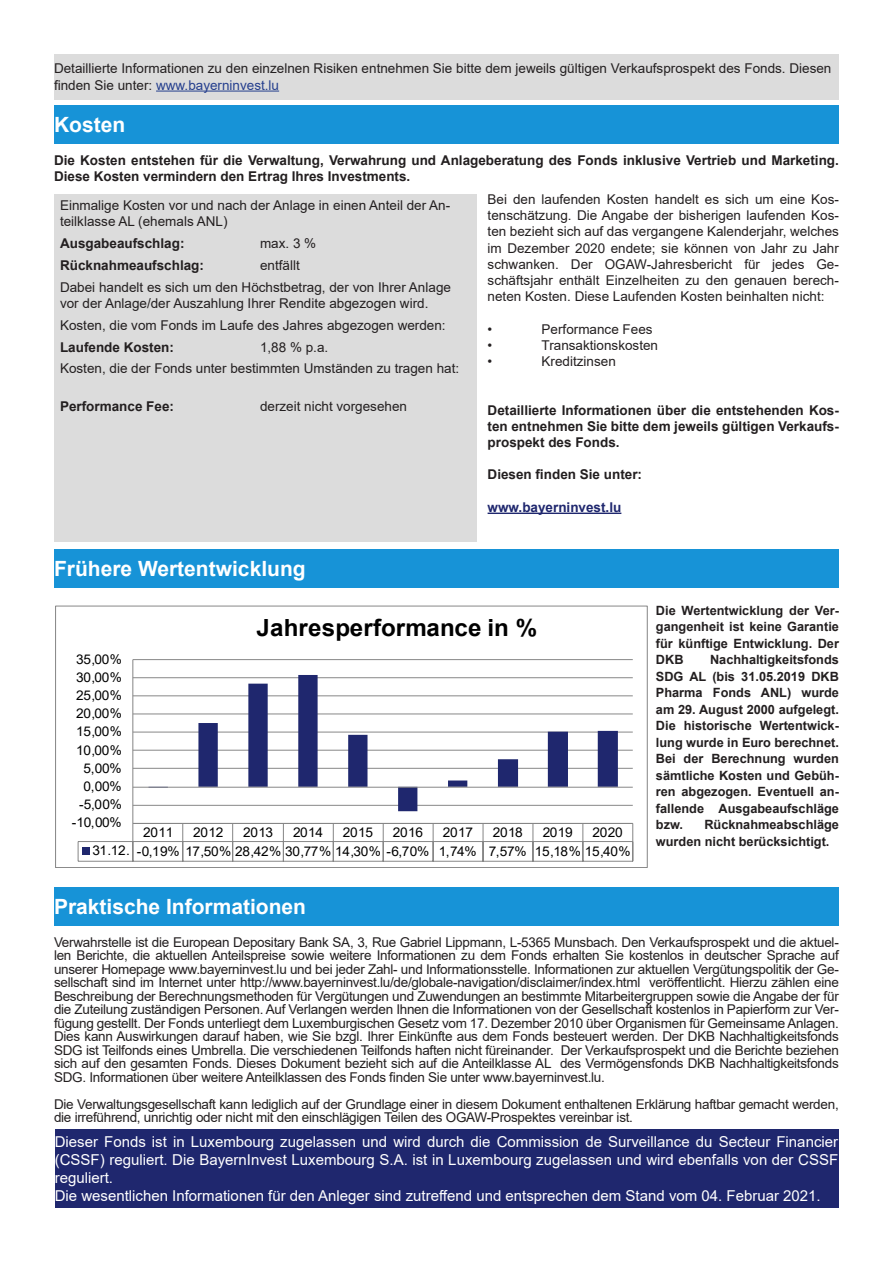
<style>
.page{position:relative;width:893px;height:1263px;background:#fff}
.page>*{position:absolute;margin:0;border:0;box-sizing:border-box;transform-origin:0 0}
.t1{font:700 23.55px "Arial";letter-spacing:.01em;color:#000}
.t2{font:700 21px "Arial";color:#fff}
.t3{font:15px/18px "Arial";color:#fff;text-align:justify}
.t4{font:13.5px/13.5px "Arial";color:#231f20}
.t5{font:700 13.5px/16.2px "Arial";color:#231f20}
.t6{font:13.5px/13.5px "Arial";letter-spacing:-.02em;color:#231f20}
.t7{font:700 13.5px "Arial";color:#1f276e}
.t8{font:13.35px/18.9px "Arial";letter-spacing:-.025em;color:#000}
.t9{font:700 12.75px/16.5px "Arial";color:#231f20;text-align:justify}
.s1{color:#253f8e}
</style>
<div class="page">
<div style="left:54px;top:54px;width:785px;height:45px;background:#dcdcdc"></div>
<hr style="left:156px;top:91px;width:123px;height:1px;background:#253f8e">
<div style="left:54px;top:105px;width:785px;height:38px;background:#1793d7"></div>
<div style="left:54px;top:194px;width:422px;height:347px;background:#dcdcdc"></div>
<hr style="left:488px;top:513px;width:133px;height:1px;background:#1f276e">
<div style="left:54px;top:550px;width:785px;height:38px;background:#1793d7"></div>
<div style="left:54px;top:887px;width:785px;height:38px;background:#1793d7"></div>
<div style="left:55px;top:1130px;width:783px;height:78px;background:#1f276e"></div>
<hr style="left:133px;top:805px;width:500px;height:1px;background:#868686">
<hr style="left:133px;top:768px;width:500px;height:1px;background:#868686">
<hr style="left:133px;top:750px;width:500px;height:1px;background:#868686">
<hr style="left:133px;top:732px;width:500px;height:1px;background:#868686">
<hr style="left:133px;top:713px;width:500px;height:1px;background:#868686">
<hr style="left:133px;top:695px;width:500px;height:1px;background:#868686">
<hr style="left:133px;top:677px;width:500px;height:1px;background:#868686">
<hr style="left:133px;top:659px;width:500px;height:1px;background:#868686">
<svg style="left:149px;top:675px;width:469px;height:136px"></svg>
<hr style="left:132px;top:660px;width:1px;height:163px;background:#868686">
<hr style="left:133px;top:787px;width:500px;height:1px;background:#868686">
<hr style="left:133px;top:823px;width:500px;height:1px;background:#868686">
<hr style="left:78px;top:841px;width:555px;height:1px;background:#868686">
<svg style="left:78px;top:842px;width:1px;height:19px"></svg>
<hr style="left:78px;top:861px;width:555px;height:1px;background:#868686">
<svg style="left:132px;top:823px;width:1px;height:38px"></svg>
<svg style="left:182px;top:824px;width:1px;height:37px"></svg>
<svg style="left:232px;top:824px;width:1px;height:37px"></svg>
<svg style="left:283px;top:824px;width:1px;height:37px"></svg>
<svg style="left:333px;top:824px;width:1px;height:37px"></svg>
<svg style="left:383px;top:824px;width:1px;height:37px"></svg>
<svg style="left:433px;top:824px;width:1px;height:37px"></svg>
<svg style="left:483px;top:824px;width:1px;height:37px"></svg>
<svg style="left:533px;top:824px;width:1px;height:37px"></svg>
<svg style="left:582px;top:824px;width:1px;height:37px"></svg>
<svg style="left:632px;top:824px;width:1px;height:37px"></svg>
<div style="left:83px;top:847px;width:7px;height:7px;background:#1f276e"></div>
<div style="left:55px;top:606px;width:592px;height:261px;border:1px solid #868686"></div>
<p class="t4" style="left:54px;top:60px;width:779px;line-height:16.2px">Detaillierte Informationen zu den einzelnen Risiken entnehmen Sie bitte dem jeweils gültigen Verkaufsprospekt des Fonds. Diesen finden Sie unter: <span class="s1">www.bayerninvest.lu</span></p>
<p class="t2" style="left:54px;top:109px;width:73px">Kosten</p>
<p class="t5" style="left:54px;top:152px;width:786px">Die Kosten entstehen für die Verwaltung, Verwahrung und Anlageberatung des Fonds inklusive Vertrieb und Marketing.<br>Diese Kosten vermindern den Ertrag Ihres Investments.</p>
<p class="t4" style="left:60px;top:197px;width:392px;line-height:16.2px">Einmalige Kosten vor und nach der Anlage in einen Anteil der An&shy;teilklasse AL (ehemals ANL)</p>
<p class="t5" style="left:60px;top:235px;width:126px">Ausgabeaufschlag:</p>
<p class="t4" style="left:260px;top:236px;width:58px">max. 3 %</p>
<p class="t5" style="left:60px;top:257px;width:146px">Rücknahmeaufschlag:</p>
<p class="t4" style="left:260px;top:258px;width:41px">entfällt</p>
<p class="t4" style="left:60px;top:279px;width:392px;line-height:16.2px">Dabei handelt es sich um den Höchstbetrag, der von Ihrer Anlage vor der Anlage/der Auszahlung Ihrer Rendite abgezogen wird.</p>
<p class="t4" style="left:60px;top:318px;width:387px">Kosten, die vom Fonds im Laufe des Jahres abgezogen werden:</p>
<p class="t5" style="left:60px;top:339px;width:116px">Laufende Kosten:</p>
<p class="t4" style="left:260px;top:340px;width:70px">1,88 % p.a.</p>
<p class="t4" style="left:60px;top:362px;width:401px">Kosten, die der Fonds unter bestimmten Umständen zu tragen hat:</p>
<p class="t5" style="left:60px;top:399px;width:116px">Performance Fee:</p>
<p class="t4" style="left:260px;top:400px;width:149px">derzeit nicht vorgesehen</p>
<p class="t4" style="left:488px;top:191px;width:353px;line-height:16.2px;text-align:justify">Bei den laufenden Kosten handelt es sich um eine Kos&shy;tenschätzung. Die Angabe der bisherigen laufenden Kos&shy;ten bezieht sich auf das vergangene Kalenderjahr, welches im Dezember 2020 endete; sie können von Jahr zu Jahr schwanken. Der OGAW-Jahresbericht für jedes Ge&shy;schäftsjahr enthält Einzelheiten zu den genauen berech&shy;neten Kosten. Diese Laufenden Kosten beinhalten nicht:</p>
<p class="t4" style="left:488px;top:322px;width:6px">•</p>
<p class="t4" style="left:542px;top:322px;width:113px">Performance Fees</p>
<p class="t4" style="left:488px;top:338px;width:6px">•</p>
<p class="t4" style="left:542px;top:338px;width:118px">Transaktionskosten</p>
<p class="t4" style="left:488px;top:354px;width:6px">•</p>
<p class="t4" style="left:542px;top:354px;width:76px">Kreditzinsen</p>
<p class="t5" style="left:488px;top:402px;width:353px;text-align:justify">Detaillierte Informationen über die entstehenden Kos&shy;ten entnehmen Sie bitte dem jeweils gültigen Verkaufs&shy;prospekt des Fonds.</p>
<p class="t5" style="left:488px;top:467px;width:156px">Diesen finden Sie unter:</p>
<p class="t7" style="left:488px;top:498px;width:135px">www.bayerninvest.lu</p>
<p class="t2" style="left:54px;top:554px;width:253px">Frühere Wertentwicklung</p>
<p class="t8" style="left:76px;top:649px;width:47px">35,00%</p>
<p class="t8" style="left:76px;top:667px;width:47px">30,00%</p>
<p class="t8" style="left:76px;top:686px;width:47px">25,00%</p>
<p class="t8" style="left:76px;top:704px;width:47px">20,00%</p>
<p class="t8" style="left:76px;top:722px;width:47px">15,00%</p>
<p class="t8" style="left:76px;top:740px;width:47px">10,00%</p>
<p class="t8" style="left:84px;top:758px;width:39px">5,00%</p>
<p class="t8" style="left:84px;top:777px;width:39px">0,00%</p>
<p class="t8" style="left:79px;top:795px;width:44px">-5,00%</p>
<p class="t1" style="left:256px;top:611px;width:282px">Jahresperformance in %</p>
<p class="t8" style="left:72px;top:813px;width:51px">-10,00%</p>
<p class="t8" style="left:92px;top:822px;width:540px;text-indent:500px">2020<br>31.12. -0,19% 17,50% 28,42% 30,77% 14,30% -6,70% 1,74% 7,57% 15,18% 15,40%</p>
<p class="t8" style="left:143px;top:822px;width:32px">2011</p>
<p class="t8" style="left:193px;top:822px;width:32px">2012</p>
<p class="t8" style="left:243px;top:822px;width:32px">2013</p>
<p class="t8" style="left:293px;top:822px;width:32px">2014</p>
<p class="t8" style="left:343px;top:822px;width:32px">2015</p>
<p class="t8" style="left:393px;top:822px;width:32px">2016</p>
<p class="t8" style="left:443px;top:822px;width:32px">2017</p>
<p class="t8" style="left:493px;top:822px;width:32px">2018</p>
<p class="t8" style="left:543px;top:822px;width:32px">2019</p>
<p class="t9" style="left:656px;top:602px;width:185px">Die Wertentwicklung der Ver&shy;gangenheit ist keine Garantie für künftige Entwicklung. Der DKB</p>
<p class="t9" style="left:656px;top:651px;width:185px;text-indent:54px">Nachhaltigkeitsfonds SDG AL (bis 31.05.2019 DKB Pharma Fonds ANL) wurde am 29. August 2000 aufgelegt.<br>Die historische Wertentwick&shy;lung wurde in Euro berechnet.<br>Bei der Berechnung wurden sämtliche Kosten und Gebüh&shy;ren abgezogen. Eventuell an&shy;fallende Ausgabeaufschläge bzw.</p>
<p class="t9" style="left:656px;top:816px;width:185px;text-indent:48px">Rücknahmeabschläge wurden nicht berücksichtigt.</p>
<p class="t2" style="left:54px;top:892px;width:254px">Praktische Informationen</p>
<p class="t4" style="left:54px;top:935px;width:786px;text-align:justify">Verwahrstelle ist die European Depositary Bank SA, 3, Rue Gabriel Lippmann, L-5365 Munsbach. Den Verkaufsprospekt und die aktuel&shy;len Berichte, die aktuellen Anteilspreise sowie weitere Informationen zu dem Fonds erhalten Sie kostenlos in deutscher Sprache auf unserer Homepage www.bayerninvest.lu und bei jeder Zahl- und Informationsstelle. Informationen zur aktuellen Vergütungspolitik der Ge&shy;sellschaft sind im Internet unter http://www.bayerninvest.lu/de/globale-navigation/disclaimer/index.html veröffentlicht. Hierzu zählen eine Beschreibung der Berechnungsmethoden für Vergütungen und Zuwendungen an bestimmte Mitarbeitergruppen sowie die Angabe der für die Zuteilung zuständigen Personen. Auf Verlangen werden Ihnen die Informationen von der Gesellschaft kostenlos in Papierform zur Ver&shy;fügung gestellt. Der Fonds unterliegt dem Luxemburgischen Gesetz vom 17. Dezember 2010 über Organismen für Gemeinsame Anlagen.<br>Dies kann Auswirkungen darauf haben, wie Sie bzgl. Ihrer Einkünfte aus dem Fonds besteuert werden. Der DKB Nachhaltigkeitsfonds SDG ist Teilfonds eines Umbrella. Die verschiedenen Teilfonds haften nicht füreinander. Der Verkaufsprospekt und die Berichte beziehen sich auf den gesamten Fonds. Dieses Dokument bezieht sich auf die Anteilklasse AL des Vermögensfonds DKB Nachhaltigkeitsfonds SDG. Informationen über weitere Anteilklassen des Fonds finden Sie unter www.bayerninvest.lu.</p>
<p class="t6" style="left:54px;top:1097px;width:786px">Die Verwaltungsgesellschaft kann lediglich auf der Grundlage einer in diesem Dokument enthaltenen Erklärung haftbar gemacht werden, die irreführend, unrichtig oder nicht mit den einschlägigen Teilen des OGAW-Prospektes vereinbar ist.</p>
<p class="t3" style="left:55px;top:1133px;width:785px">Dieser Fonds ist in Luxembourg zugelassen und wird durch die Commission de Surveillance du Secteur Financier (CSSF) reguliert. Die BayernInvest Luxembourg S.A. ist in Luxembourg zugelassen und wird ebenfalls von der CSSF reguliert.</p>
<p class="t3" style="left:55px;top:1187px;width:767px">Die wesentlichen Informationen für den Anleger sind zutreffend und entsprechen dem Stand vom 04. Februar 2021.</p>
</div>
